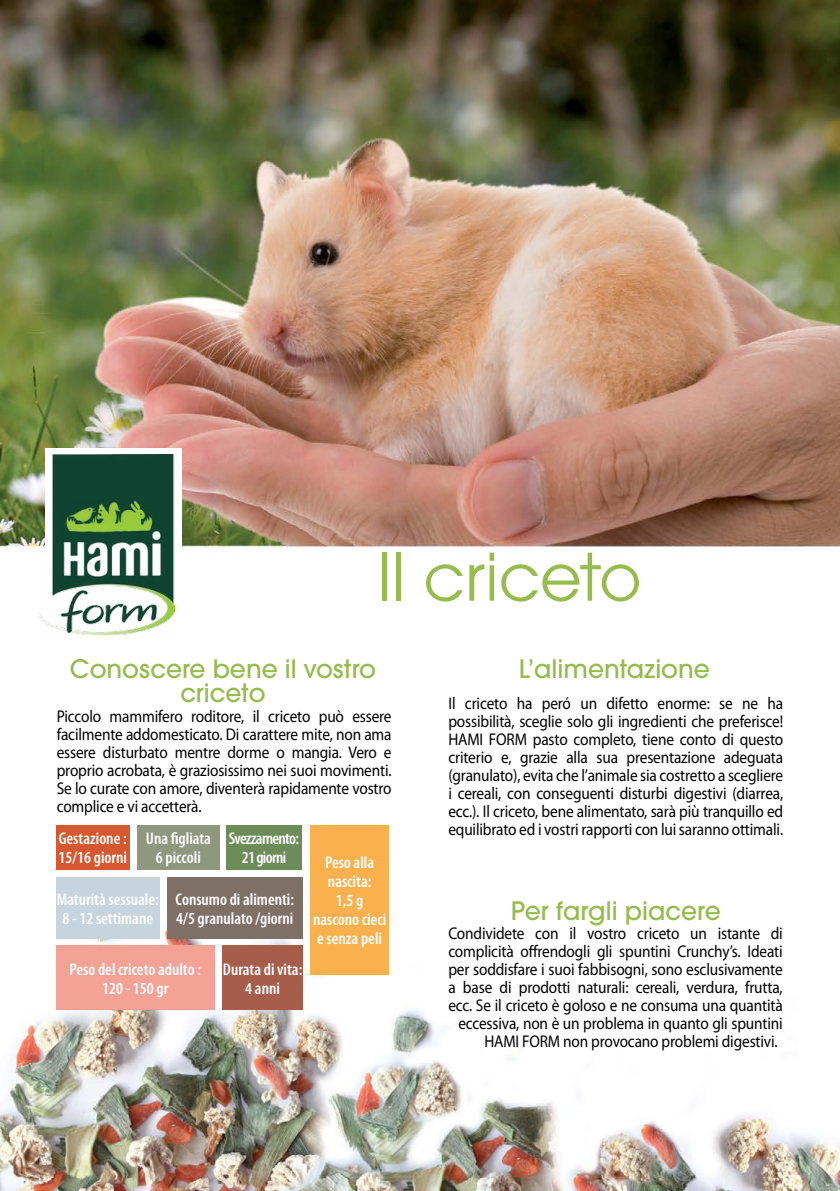
<style>
.page{position:relative;width:840px;height:1191px;background:#fff}
.page>*{position:absolute;margin:0;border:0;box-sizing:border-box;transform-origin:0 0}
.t1{font:72px "Avant Garde Gothic Itc T";color:#95bc4c}
.t2{font:500 28px/24px "Avant Garde Gothic Itc T";color:#95bc4c;text-align:center}
.t3{font:17px/18px "Myriad Pro";letter-spacing:-.01em;color:#000;text-align:justify;scale:.9 1}
.t4{font:600 condensed 17px/19px "Myriad Pro";color:#fff;text-align:center}
.t5{font:600 condensed 17px/19px "Myriad Pro";letter-spacing:-.04em;color:#fff;text-align:center}
</style>
<div class="page">
<img style="left:0;top:0;width:839px;height:1190px">
<div style="left:45px;top:448px;width:136px;height:99px;background:#fff"></div>
<img style="left:40px;top:455px;width:135px;height:179px">
<div style="left:56px;top:877px;width:103px;height:61px;background:#c7d4de"></div>
<div style="left:226px;top:825px;width:75px;height:44px;background:#6c8d5a"></div>
<div style="left:222px;top:945px;width:80px;height:64px;background:#a75d4b"></div>
<div style="left:167px;top:877px;width:135px;height:61px;background:#7f7067"></div>
<div style="left:56px;top:825px;width:73px;height:44px;background:#d65831"></div>
<div style="left:310px;top:825px;width:78px;height:149px;background:#fab14d"></div>
<div style="left:137px;top:825px;width:82px;height:44px;background:#90977f"></div>
<div style="left:56px;top:945px;width:158px;height:64px;background:#f4a295"></div>
<h1 class="t1" style="left:376px;top:535px;width:266px">Il criceto</h1>
<h2 class="t2" style="left:70px;top:656px;width:307px">Conoscere bene il vostro criceto</h2>
<p class="t3" style="left:57px;top:707px;width:373px">Piccolo mammifero roditore, il criceto può essere facilmente addomesticato. Di carattere mite, non ama essere disturbato mentre dorme o mangia. Vero e proprio acrobata, è graziosissimo nei suoi movimenti.<br>Se lo curate con amore, diventerà rapidamente vostro complice e vi accetterà.</p>
<p class="t4" style="left:59px;top:829px;width:70px;text-align:left">Gestazione :<br>15/16 giorni</p>
<p class="t4" style="left:146px;top:829px;width:67px">Una figliata<br>6 piccoli</p>
<p class="t5" style="left:229px;top:829px;width:72px">Svezzamento:<br>21 giorni</p>
<p class="t4" style="left:57px;top:889px;width:104px">Maturità sessuale:<br>8 - 12 settimane</p>
<p class="t4" style="left:175px;top:889px;width:120px;text-align:left">Consumo di alimenti:<br>4/5 granulato /giorni</p>
<p class="t4" style="left:69px;top:959px;width:133px">Peso del criceto adulto :<br>120 - 150 gr</p>
<p class="t4" style="left:223px;top:959px;width:81px">Durata di vita:<br>4 anni</p>
<p class="t4" style="left:313px;top:852px;width:74px">Peso alla nascita:<br>1,5 g nascono cieci e senza peli</p>
<h2 class="t2" style="left:518px;top:656px;width:192px">L’alimentazione</h2>
<p class="t3" style="left:448px;top:694px;width:373px">Il criceto ha peró un difetto enorme: se ne ha possibilità, sceglie solo gli ingredienti che preferisce!<br>HAMI FORM pasto completo, tiene conto di questo criterio e, grazie alla sua presentazione adeguata (granulato), evita che l’animale sia costretto a scegliere i cereali, con conseguenti disturbi digestivi (diarrea, ecc.). Il criceto, bene alimentato, sarà più tranquillo ed equilibrato ed i vostri rapporti con lui saranno ottimali.</p>
<h2 class="t2" style="left:510px;top:898px;width:211px">Per fargli piacere</h2>
<p class="t3" style="left:448px;top:924px;width:373px;text-align:right">Condividete con il vostro criceto un istante di complicità offrendogli gli spuntini Crunchy’s. Ideati per soddisfare i suoi fabbisogni, sono esclusivamente a base di prodotti naturali: cereali, verdura, frutta, ecc. Se il criceto è goloso e ne consuma una quantità eccessiva, non è un problema in quanto gli spuntini HAMI FORM non provocano problemi digestivi.</p>
</div>
